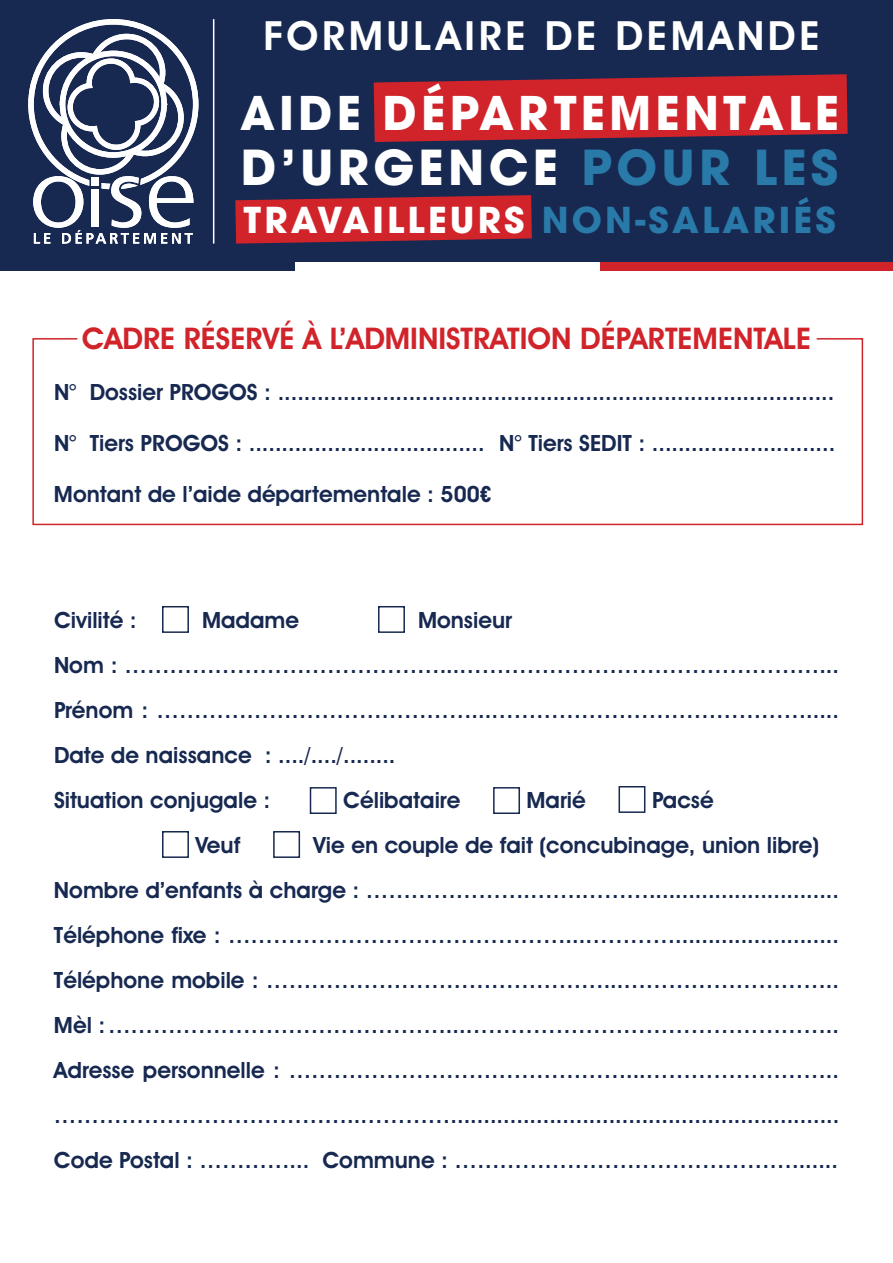
<style>
.page{position:relative;width:893px;height:1263px;background:#fff}
.page>*{position:absolute;margin:0;border:0;box-sizing:border-box;transform-origin:0 0}
.t1{font:700 47.85px "Avant Garde";letter-spacing:.09em;color:#fff}
.t2{font:700 46.05px "Avant Garde";letter-spacing:.09em;color:#fff}
.t3{font:600 40.5px "Avant Garde IT Cby BT";letter-spacing:.09em;color:#fff}
.t4{font:700 35.4px "Avant Garde";letter-spacing:.09em;color:#fff}
.t5{font:600 30px "Avant Garde IT Cby BT";color:#d1232a}
.t6{font:600 22.5px/45px "Avant Garde IT Cby BT";color:#172951}
.s1{color:#297aa9}
.s2{font-family:"DIN Cond";font-weight:900}
</style>
<div class="page">
<div style="left:0;top:0;width:893px;height:262px;background:#172951"></div>
<svg style="left:28px;top:19px;width:170px;height:225px"></svg>
<div style="left:91px;top:177px;width:8px;height:8px;background:#fff"></div>
<div style="left:92px;top:189px;width:7px;height:38px;background:#fff"></div>
<hr style="left:213px;top:19px;width:1px;height:225px;background:#fff">
<div style="left:0;top:262px;width:295px;height:9px;background:#172951"></div>
<div style="left:601px;top:262px;width:292px;height:9px;background:#d1232a"></div>
<svg style="left:374px;top:74px;width:474px;height:68px;background:#b9232e"></svg>
<svg style="left:235px;top:195px;width:297px;height:49px;background:#ba232e"></svg>
<svg style="left:32px;top:338px;width:832px;height:188px"></svg>
<div style="left:162px;top:606px;width:27px;height:27px;border:2px solid #172951"></div>
<div style="left:378px;top:606px;width:27px;height:27px;border:2px solid #172951"></div>
<div style="left:310px;top:787px;width:27px;height:27px;border:2px solid #172951"></div>
<div style="left:493px;top:787px;width:27px;height:27px;border:2px solid #172951"></div>
<div style="left:618px;top:786px;width:27px;height:27px;border:2px solid #172951"></div>
<div style="left:162px;top:831px;width:27px;height:27px;border:2px solid #172951"></div>
<div style="left:273px;top:831px;width:27px;height:27px;border:2px solid #172951"></div>
<h3 class="t3" style="left:263px;top:11px;width:558px">FORMULAIRE DE DEMANDE</h3>
<h2 class="t2" style="left:240px;top:83px;width:600px">AIDE DÉPARTEMENTALE</h2>
<h1 class="t1" style="left:241px;top:136px;width:599px">D’URGENCE <span class="s1">POUR LES</span></h1>
<h3 class="t4" style="left:244px;top:197px;width:594px">TRAVAILLEURS <span class="s1">NON-SALARIÉS</span></h3>
<h3 class="t5" style="left:82px;top:320px;width:731px">CADRE RÉSERVÉ À L’ADMINISTRATION DÉPARTEMENTALE</h3>
<p class="t6" style="left:54px;top:369px;width:782px">N° Dossier PROGOS : .....................................................................................</p>
<p class="t6" style="left:54px;top:420px;width:783px">N° Tiers PROGOS : .................................... N° Tiers SEDIT : ............................</p>
<p class="t6" style="left:54px;top:471px;width:439px">Montant de l’aide départementale : 500<span class="s2">€</span></p>
<p class="t6" style="left:54px;top:597px;width:84px">Civilité :</p>
<p class="t6" style="left:202px;top:597px;width:99px">Madame</p>
<p class="t6" style="left:54px;top:597px;width:786px;text-indent:364px">Monsieur<br>Nom : ……………………………………...…………………………………………...<br>Prénom : ……………………………………...…………………………………….....<br>Date de naissance : ..../..../........<br>Situation conjugale :</p>
<p class="t6" style="left:343px;top:777px;width:119px">Célibataire</p>
<p class="t6" style="left:527px;top:777px;width:61px">Marié</p>
<p class="t6" style="left:652px;top:777px;width:63px">Pacsé</p>
<p class="t6" style="left:54px;top:822px;width:787px;text-indent:259px">Vie en couple de fait (concubinage, union libre)<br>Nombre d’enfants à charge : ………………….…….……….............................<br>Téléphone fixe : ………………………………………...………….........................<br>Téléphone mobile : ………………………………………...………………………..<br>Mèl :………………………………………...…………………………………………..<br>Adresse personnelle : ………………………………………...…………………….. …………………………………..…………...........................................................<br>Code Postal : …………... Commune : ……………………………………….......</p>
<p class="t6" style="left:195px;top:822px;width:46px">Veuf</p>
</div>
